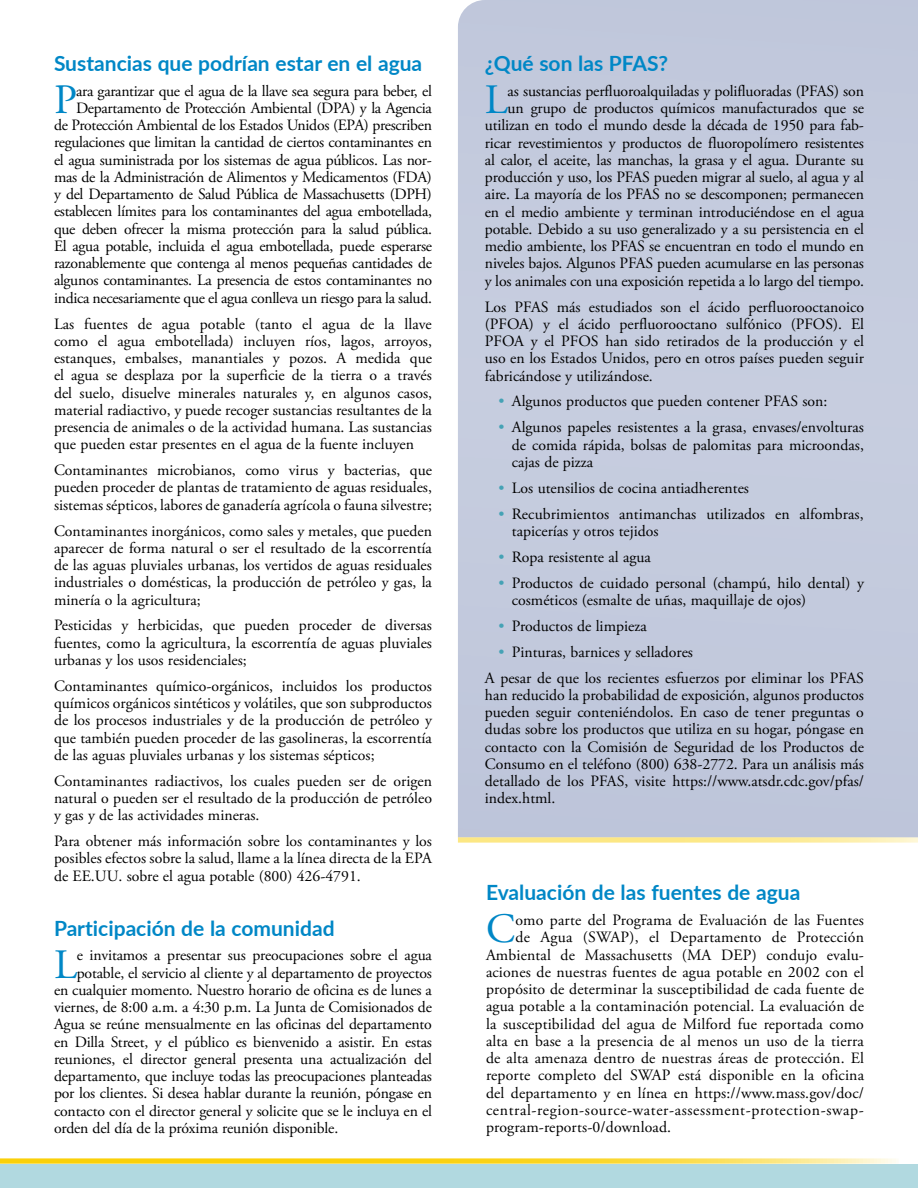
<style>
.page{position:relative;width:918px;height:1188px;background:#fff}
.page>*{position:absolute;margin:0;border:0;box-sizing:border-box;transform-origin:0 0}
.Initial_Cap{font:41.7px "Adobe Garamond Pro";color:#0087c6}
.Article_Headline-21{font:700 21px "Lato";color:#0087c6}
.Initial_Cap-2{font:15.75px/17.2px "Adobe Garamond Pro";letter-spacing:-.01em;color:#000;text-align:right}
.Paragraphs{font:15.75px/17.2px "Adobe Garamond Pro";color:#000;text-align:justify}
.Initial_Cap-3{font:15.75px "Adobe Garamond Pro";letter-spacing:.01em;color:#000}
.Initial_Cap-4{font:15.75px "Adobe Garamond Pro";letter-spacing:.04em;color:#000}
.Initial_Cap-5{font:15.75px "Adobe Garamond Pro";letter-spacing:.015em;color:#000}
.s1{color:#45a2b5}
</style>
<div class="page">
<div style="left:458px;top:0;width:460px;height:837px;background:#c3cadd"></div>
<svg style="left:458px;top:837px;width:460px;height:6px;background:#f9e99e"></svg>
<div style="left:0;top:1164px;width:918px;height:24px;background:#b1d9e0"></div>
<svg style="left:0;top:1158px;width:896px;height:6px;background:#fbdc4b"></svg>
<p class="Article_Headline-21" style="left:54px;top:48px;width:370px">Sustancias que podrían estar en el agua</p>
<p class="Initial_Cap" style="left:54px;top:75px;width:24px">P</p>
<p class="Initial_Cap-2" style="left:54px;top:83px;width:380px">ara garantizar que el agua de la llave sea segura para beber, el Departamento de Protección Ambiental (DPA) y la Agencia<br>de Protección Ambiental de los Estados Unidos (EPA) prescriben regulaciones que limitan la cantidad de ciertos contaminantes en el agua suministrada por los sistemas de agua públicos. Las nor&shy;mas de la Administración de Alimentos y Medicamentos (FDA) y del Departamento de Salud Pública de Massachusetts (DPH) establecen límites para los contaminantes del agua embotellada, que deben ofrecer la misma protección para la salud pública.<br>El agua potable, incluida el agua embotellada, puede esperarse razonablemente que contenga al menos pequeñas cantidades de algunos contaminantes. La presencia de estos contaminantes no indica necesariamente que el agua conlleva un riesgo para la salud.</p>
<p class="Paragraphs" style="left:54px;top:315px;width:380px">Las fuentes de agua potable (tanto el agua de la llave como el agua embotellada) incluyen ríos, lagos, arroyos, estanques, embalses, manantiales y pozos. A medida que el agua se desplaza por la superficie de la tierra o a través del suelo, disuelve minerales naturales y, en algunos casos, material radiactivo, y puede recoger sustancias resultantes de la presencia de animales o de la actividad humana. Las sustancias que pueden estar presentes en el agua de la fuente incluyen</p>
<p class="Paragraphs" style="left:54px;top:462px;width:380px">Contaminantes microbianos, como virus y bacterias, que pueden proceder de plantas de tratamiento de aguas residuales, sistemas sépticos, labores de ganadería agrícola o fauna silvestre;</p>
<p class="Paragraphs" style="left:54px;top:523px;width:379px">Contaminantes inorgánicos, como sales y metales, que pueden aparecer de forma natural o ser el resultado de la escorrentía de las aguas pluviales urbanas, los vertidos de aguas residuales industriales o domésticas, la producción de petróleo y gas, la minería o la agricultura;</p>
<p class="Paragraphs" style="left:54px;top:617px;width:380px">Pesticidas y herbicidas, que pueden proceder de diversas fuentes, como la agricultura, la escorrentía de aguas pluviales urbanas y los usos residenciales;</p>
<p class="Paragraphs" style="left:54px;top:678px;width:380px">Contaminantes químico-orgánicos, incluidos los productos químicos orgánicos sintéticos y volátiles, que son subproductos de los procesos industriales y de la producción de petróleo y que también pueden proceder de las gasolineras, la escorrentía de las aguas pluviales urbanas y los sistemas sépticos;</p>
<p class="Paragraphs" style="left:54px;top:773px;width:380px">Contaminantes radiactivos, los cuales pueden ser de origen natural o pueden ser el resultado de la producción de petróleo y gas y de las actividades mineras.</p>
<p class="Paragraphs" style="left:54px;top:833px;width:380px">Para obtener más información sobre los contaminantes y los posibles efectos sobre la salud, llame a la línea directa de la EPA de EE.UU. sobre el agua potable (800) 426-4791.</p>
<p class="Article_Headline-21" style="left:54px;top:912px;width:282px">Participación de la comunidad</p>
<p class="Initial_Cap" style="left:54px;top:939px;width:25px">L</p>
<p class="Initial_Cap-2" style="left:77px;top:947px;width:357px">e invitamos a presentar sus preocupaciones sobre el agua</p>
<p class="Initial_Cap-2" style="left:77px;top:964px;width:357px">potable, el servicio al cliente y al departamento de proyectos</p>
<p class="Initial_Cap-2" style="left:54px;top:982px;width:379px">en cualquier momento. Nuestro horario de oficina es de lunes a</p>
<p class="Initial_Cap-2" style="left:54px;top:999px;width:379px">viernes, de 8:00 a.m. a 4:30 p.m. La Junta de Comisionados de</p>
<p class="Initial_Cap-2" style="left:54px;top:1016px;width:379px">Agua se reúne mensualmente en las oficinas del departamento</p>
<p class="Initial_Cap-2" style="left:54px;top:1033px;width:380px">en Dilla Street, y el público es bienvenido a asistir. En estas</p>
<p class="Initial_Cap-2" style="left:54px;top:1051px;width:380px">reuniones, el director general presenta una actualización del</p>
<p class="Initial_Cap-2" style="left:54px;top:1068px;width:380px">departamento, que incluye todas las preocupaciones planteadas</p>
<p class="Initial_Cap-2" style="left:54px;top:1085px;width:380px">por los clientes. Si desea hablar durante la reunión, póngase en</p>
<p class="Initial_Cap-2" style="left:54px;top:1102px;width:380px">contacto con el director general y solicite que se le incluya en el</p>
<p class="Initial_Cap-2" style="left:54px;top:1120px;width:286px">orden del día de la próxima reunión disponible.</p>
<p class="Article_Headline-21" style="left:485px;top:48px;width:185px">¿Qué son las PFAS?</p>
<p class="Initial_Cap" style="left:485px;top:75px;width:25px">L</p>
<p class="Initial_Cap-2" style="left:485px;top:83px;width:381px">as sustancias perfluoroalquiladas y polifluoradas (PFAS) son<br>un grupo de productos químicos manufacturados que se utilizan en todo el mundo desde la década de 1950 para fab&shy;ricar revestimientos y productos de fluoropolímero resistentes al calor, el aceite, las manchas, la grasa y el agua. Durante su producción y uso, los PFAS pueden migrar al suelo, al agua y al aire. La mayoría de los PFAS no se descomponen; permanecen en el medio ambiente y terminan introduciéndose en el agua potable. Debido a su uso generalizado y a su persistencia en el medio ambiente, los PFAS se encuentran en todo el mundo en niveles bajos. Algunos PFAS pueden acumularse en las personas y los animales con una exposición repetida a lo largo del tiempo.</p>
<p class="Paragraphs" style="left:485px;top:298px;width:381px">Los PFAS más estudiados son el ácido perfluorooctanoico (PFOA) y el ácido perfluorooctano sulfónico (PFOS). El PFOA y el PFOS han sido retirados de la producción y el uso en los Estados Unidos, pero en otros países pueden seguir fabricándose y utilizándose.</p>
<p class="Initial_Cap-2" style="left:498px;top:393px;width:331px"><span class="s1">•</span> Algunos productos que pueden contener PFAS son:</p>
<p class="Initial_Cap-2" style="left:512px;top:419px;width:354px;text-align:justify;text-indent:-14px"><span class="s1">•</span> Algunos papeles resistentes a la grasa, envases/envolturas de comida rápida, bolsas de palomitas para microondas, cajas de pizza</p>
<p class="Initial_Cap-2" style="left:498px;top:480px;width:252px"><span class="s1">•</span> Los utensilios de cocina antiadherentes</p>
<p class="Initial_Cap-2" style="left:512px;top:506px;width:353px;text-align:left;text-indent:-14px"><span class="s1">•</span> Recubrimientos antimanchas utilizados en alfombras, tapicerías y otros tejidos</p>
<p class="Initial_Cap-2" style="left:498px;top:549px;width:154px"><span class="s1">•</span> Ropa resistente al agua</p>
<p class="Initial_Cap-2" style="left:512px;top:575px;width:354px;text-align:left;text-indent:-14px"><span class="s1">•</span> Productos de cuidado personal (champú, hilo dental) y cosméticos (esmalte de uñas, maquillaje de ojos)</p>
<p class="Initial_Cap-2" style="left:498px;top:618px;width:150px"><span class="s1">•</span> Productos de limpieza</p>
<p class="Initial_Cap-2" style="left:498px;top:644px;width:196px"><span class="s1">•</span> Pinturas, barnices y selladores</p>
<p class="Paragraphs" style="left:485px;top:669px;width:381px">A pesar de que los recientes esfuerzos por eliminar los PFAS han reducido la probabilidad de exposición, algunos productos pueden seguir conteniéndolos. En caso de tener preguntas o dudas sobre los productos que utiliza en su hogar, póngase en contacto con la Comisión de Seguridad de los Productos de Consumo en el teléfono (800) 638-2772. Para un análisis más detallado de los PFAS, visite https://www.atsdr.cdc.gov/pfas/ index.html.</p>
<p class="Article_Headline-21" style="left:486px;top:877px;width:316px">Evaluación de las fuentes de agua</p>
<p class="Initial_Cap" style="left:486px;top:904px;width:31px">C</p>
<p class="Initial_Cap-3" style="left:515px;top:911px;width:350px">omo parte del Programa de Evaluación de las Fuentes</p>
<p class="Initial_Cap-5" style="left:515px;top:928px;width:350px">de Agua (SWAP), el Departamento de Protección</p>
<p class="Initial_Cap-3" style="left:486px;top:945px;width:380px">Ambiental de Massachusetts (MA DEP) condujo evalu-</p>
<p class="Initial_Cap-3" style="left:486px;top:962px;width:380px">aciones de nuestras fuentes de agua potable en 2002 con el</p>
<p class="Initial_Cap-3" style="left:486px;top:980px;width:380px">propósito de determinar la susceptibilidad de cada fuente de</p>
<p class="Initial_Cap-3" style="left:486px;top:997px;width:379px">agua potable a la contaminación potencial. La evaluación de</p>
<p class="Initial_Cap-3" style="left:486px;top:1014px;width:379px">la susceptibilidad del agua de Milford fue reportada como</p>
<p class="Initial_Cap-3" style="left:486px;top:1031px;width:380px">alta en base a la presencia de al menos un uso de la tierra</p>
<p class="Initial_Cap-3" style="left:486px;top:1049px;width:379px">de alta amenaza dentro de nuestras áreas de protección. El</p>
<p class="Initial_Cap-3" style="left:486px;top:1066px;width:380px">reporte completo del SWAP está disponible en la oficina</p>
<p class="Initial_Cap-3" style="left:486px;top:1083px;width:380px">del departamento y en línea en https://www.mass.gov/doc/</p>
<p class="Initial_Cap-4" style="left:486px;top:1100px;width:379px">central-region-source-water-assessment-protection-swap-</p>
<p class="Initial_Cap-3" style="left:486px;top:1118px;width:187px">program-reports-0/download.</p>
</div>
